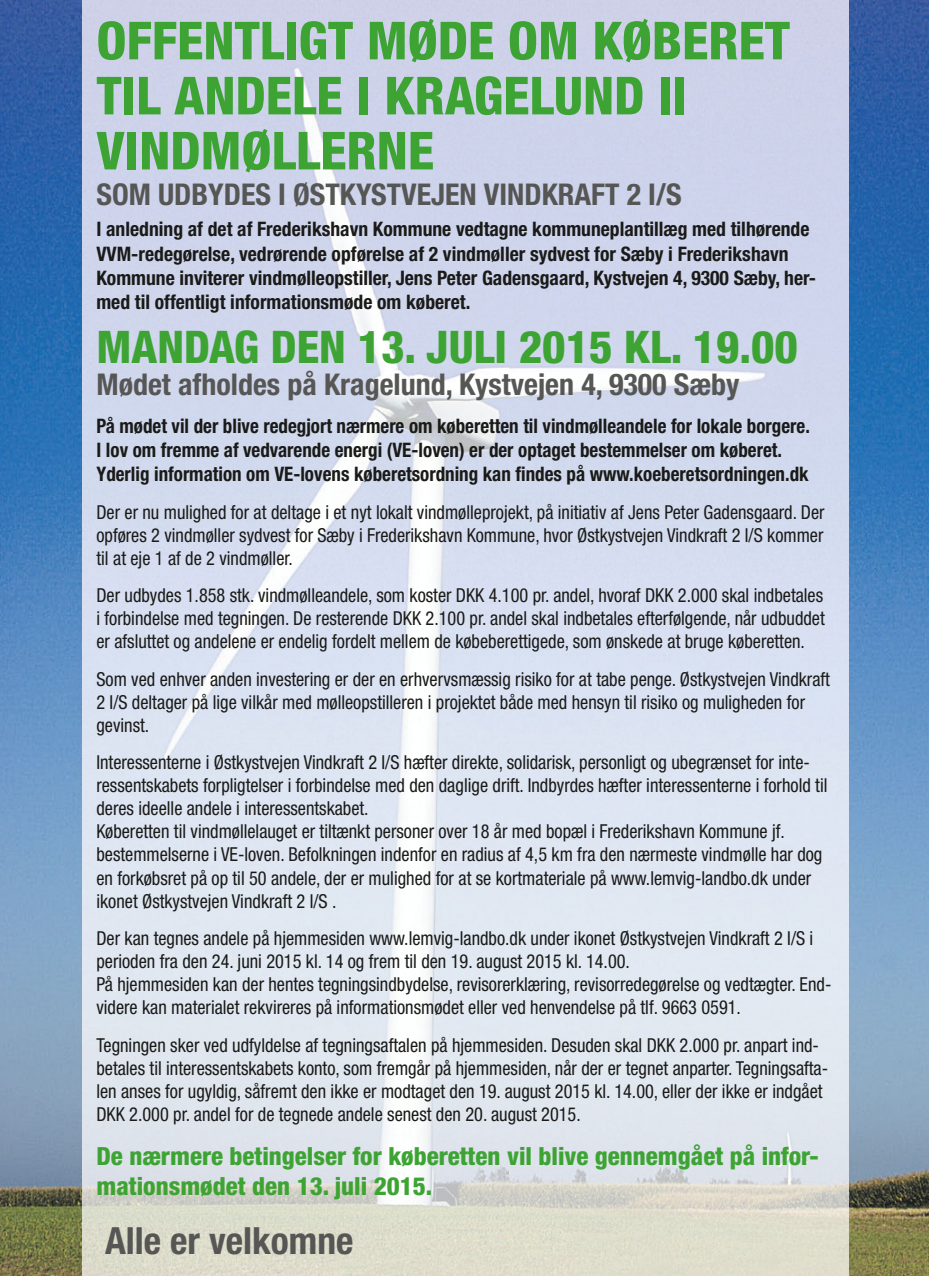
<style>
.page{position:relative;width:929px;height:1276px;background:#fff}
.page>*{position:absolute;margin:0;border:0;box-sizing:border-box;transform-origin:0 0}
.t1{font:800 condensed 52.5px/55px "Helvetica Neue LT Std";color:#3da434}
.t2{font:800 condensed 45px "Helvetica Neue LT Std";color:#3da434}
.t3{font:700 condensed 37.5px "Helvetica Neue LT Std";color:#565655}
.t4{font:700 condensed 30px "Helvetica Neue LT Std";color:#565655}
.t5{font:800 condensed 25px/30px "Helvetica Neue LT Std";color:#3da434}
.t6{font:700 condensed 20px/24px "Helvetica Neue LT Std";color:#1a1a18}
.t7{font:700 condensed 20px/24px "Helvetica Neue LT Std";color:#1a1a18;scale:.95 1}
.t8{font:condensed 19.25px/23px "Helvetica Neue LT Std";color:#1a1a18;scale:.95 1}
</style>
<div class="page">
<img style="left:0;top:0;width:928px;height:1276px">
<img style="left:82px;top:0;width:765px;height:1276px">
<h1 class="t1" style="left:96px;top:12px;width:695px">OFFENTLIGT MØDE OM KØBERET<br>TIL ANDELE I KRAGELUND II<br>VINDMØLLERNE</h1>
<h3 class="t4" style="left:96px;top:177px;width:586px">SOM UDBYDES I ØSTKYSTVEJEN VINDKRAFT 2 I/S</h3>
<p class="t6" style="left:96px;top:217px;width:721px">I anledning af det af Frederikshavn Kommune vedtagne kommuneplantillæg med tilhørende VVM-redegørelse, vedrørende opførelse af 2 vindmøller sydvest for Sæby i Frederikshavn Kommune inviterer vindmølleopstiller, Jens Peter Gadensgaard, Kystvejen 4, 9300 Sæby, her&shy;med til offentligt informationsmøde om køberet.</p>
<h2 class="t2" style="left:96px;top:319px;width:703px">MANDAG DEN 13. JULI 2015 KL. 19.00</h2>
<h3 class="t4" style="left:96px;top:366px;width:644px">Mødet afholdes på Kragelund, Kystvejen 4, 9300 Sæby</h3>
<p class="t7" style="left:96px;top:414px;width:752px">På mødet vil der blive redegjort nærmere om køberetten til vindmølleandele for lokale borgere.<br>I lov om fremme af vedvarende energi (VE-loven) er der optaget bestemmelser om køberet.<br>Yderlig information om VE-lovens køberetsordning kan findes på www.koeberetsordningen.dk</p>
<p class="t8" style="left:96px;top:500px;width:767px;text-align:justify">Der er nu mulighed for at deltage i et nyt lokalt vindmølleprojekt, på initiativ af Jens Peter Gadensgaard. Der opføres 2 vindmøller sydvest for Sæby i Frederikshavn Kommune, hvor Østkystvejen Vindkraft 2 I/S kommer til at eje 1 af de 2 vindmøller.</p>
<p class="t8" style="left:96px;top:583px;width:768px;text-align:justify">Der udbydes 1.858 stk. vindmølleandele, som koster DKK 4.100 pr. andel, hvoraf DKK 2.000 skal indbetales i forbindelse med tegningen. De resterende DKK 2.100 pr. andel skal indbetales efterfølgende, når udbuddet er afsluttet og andelene er endelig fordelt mellem de købeberettigede, som ønskede at bruge køberetten.</p>
<p class="t8" style="left:96px;top:667px;width:773px">Som ved enhver anden investering er der en erhvervsmæssig risiko for at tabe penge. Østkystvejen Vindkraft<br>2 I/S deltager på lige vilkår med mølleopstilleren i projektet både med hensyn til risiko og muligheden for gevinst.</p>
<p class="t8" style="left:96px;top:750px;width:770px">Interessenterne i Østkystvejen Vindkraft 2 I/S hæfter direkte, solidarisk, personligt og ubegrænset for inte&shy;ressentskabets forpligtelser i forbindelse med den daglige drift. Indbyrdes hæfter interessenterne i forhold til deres ideelle andele i interessentskabet.<br>Køberetten til vindmøllelauget er tiltænkt personer over 18 år med bopæl i Frederikshavn Kommune jf. bestemmelserne i VE-loven. Befolkningen indenfor en radius af 4,5 km fra den nærmeste vindmølle har dog en forkøbsret på op til 50 andele, der er mulighed for at se kortmateriale på www.lemvig-landbo.dk under ikonet Østkystvejen Vindkraft 2 I/S .</p>
<p class="t8" style="left:96px;top:926px;width:775px">Der kan tegnes andele på hjemmesiden www.lemvig-landbo.dk under ikonet Østkystvejen Vindkraft 2 I/S i perioden fra den 24. juni 2015 kl. 14 og frem til den 19. august 2015 kl. 14.00.<br>På hjemmesiden kan der hentes tegningsindbydelse, revisorerklæring, revisorredegørelse og vedtægter. End&shy;videre kan materialet rekvireres på informationsmødet eller ved henvendelse på tlf. 9663 0591.</p>
<p class="t8" style="left:96px;top:1033px;width:771px">Tegningen sker ved udfyldelse af tegningsaftalen på hjemmesiden. Desuden skal DKK 2.000 pr. anpart ind&shy;betales til interessentskabets konto, som fremgår på hjemmesiden, når der er tegnet anparter. Tegningsafta&shy;len anses for ugyldig, såfremt den ikke er modtaget den 19. august 2015 kl. 14.00, eller der ikke er indgået DKK 2.000 pr. andel for de tegnede andele senest den 20. august 2015.</p>
<p class="t5" style="left:96px;top:1140px;width:723px">De nærmere betingelser for køberetten vil blive gennemgået på infor&shy;mationsmødet den 13. juli 2015.</p>
<h3 class="t3" style="left:105px;top:1218px;width:250px">Alle er velkomne</h3>
</div>
